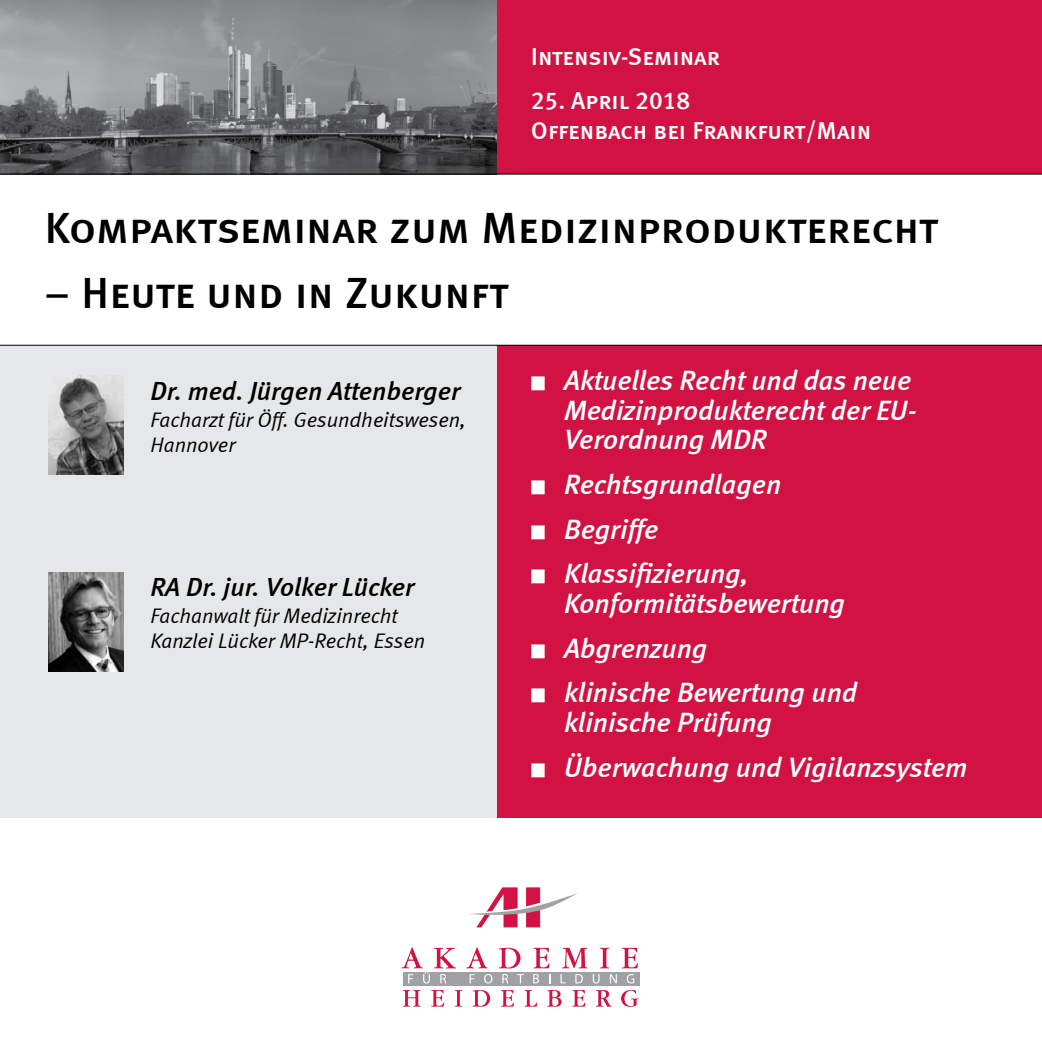
<style>
.page{position:relative;width:1042px;height:1042px;background:#fff}
.page>*{position:absolute;margin:0;border:0;box-sizing:border-box;transform-origin:0 0}
.t1{font:43.75px "Meta Medium LF Caps";color:#000}
.t2{font:italic 28px/29.8px "Meta Medium LF";color:#fff}
.t3{font:italic 26.25px "Meta Medium LF";color:#000}
.t4{font:24.5px/29.8px "Meta Medium LF Caps";color:#fff}
.t5{font:italic 21px/24.5px "Meta Normal LF";color:#000}
</style>
<div class="page">
<div style="left:496px;top:0;width:546px;height:174px;background:#d11242"></div>
<div style="left:496px;top:345px;width:546px;height:473px;background:#d11242"></div>
<svg style="left:469px;top:888px;width:108px;height:39px"></svg>
<svg style="left:403px;top:990px;width:17px;height:16px"></svg>
<svg style="left:431px;top:990px;width:13px;height:16px"></svg>
<svg style="left:455px;top:990px;width:7px;height:16px"></svg>
<svg style="left:473px;top:990px;width:17px;height:16px"></svg>
<svg style="left:501px;top:990px;width:13px;height:16px"></svg>
<svg style="left:524px;top:990px;width:13px;height:16px"></svg>
<svg style="left:547px;top:990px;width:14px;height:16px"></svg>
<svg style="left:572px;top:990px;width:13px;height:16px"></svg>
<svg style="left:596px;top:990px;width:15px;height:16px"></svg>
<svg style="left:621px;top:990px;width:18px;height:17px"></svg>
<svg style="left:466px;top:947px;width:22px;height:21px"></svg>
<svg style="left:499px;top:948px;width:21px;height:20px"></svg>
<svg style="left:533px;top:948px;width:16px;height:20px"></svg>
<svg style="left:562px;top:948px;width:25px;height:20px"></svg>
<svg style="left:600px;top:948px;width:9px;height:20px"></svg>
<svg style="left:622px;top:948px;width:16px;height:20px"></svg>
<div style="left:403px;top:972px;width:236px;height:13px;background:#9fa1a4"></div>
<svg style="left:401px;top:947px;width:55px;height:36px"></svg>
<svg style="left:470px;top:974px;width:4px;height:9px"></svg>
<svg style="left:484px;top:974px;width:8px;height:9px"></svg>
<svg style="left:502px;top:974px;width:6px;height:9px"></svg>
<svg style="left:517px;top:974px;width:7px;height:9px"></svg>
<svg style="left:533px;top:974px;width:6px;height:9px"></svg>
<svg style="left:560px;top:974px;width:6px;height:9px"></svg>
<svg style="left:575px;top:974px;width:8px;height:9px"></svg>
<svg style="left:593px;top:974px;width:6px;height:9px"></svg>
<svg style="left:610px;top:974px;width:7px;height:9px"></svg>
<svg style="left:627px;top:974px;width:7px;height:9px"></svg>
<img style="left:0;top:0;width:496px;height:174px">
<hr style="left:0;top:174px;width:1042px;height:1px;background:#000">
<div style="left:0;top:346px;width:496px;height:472px;background:#e6e7e8"></div>
<img style="left:49px;top:572px;width:74px;height:99px">
<img style="left:49px;top:376px;width:74px;height:99px">
<hr style="left:0;top:345px;width:1042px;height:1px;background:#000">
<p class="t4" style="left:531px;top:41px;width:191px">Intensiv-Seminar</p>
<p class="t4" style="left:531px;top:86px;width:342px">25. April 2018<br>Offenbach bei Frankfurt/Main</p>
<h1 class="t1" style="left:45px;top:203px;width:895px">Kompaktseminar zum Medizinprodukterecht</h1>
<h1 class="t1" style="left:45px;top:268px;width:466px">– Heute und in Zukunft</h1>
<p class="t3" style="left:150px;top:375px;width:312px">Dr. med. Jürgen Attenberger</p>
<p class="t5" style="left:150px;top:407px;width:317px">Facharzt für Öff. Gesundheitswesen,<br>Hannover</p>
<p class="t3" style="left:150px;top:571px;width:266px">RA Dr. jur. Volker Lücker</p>
<p class="t5" style="left:150px;top:603px;width:276px">Fachanwalt für Medizinrecht<br>Kanzlei Lücker MP-Recht, Essen</p>
<p class="t2" style="left:564px;top:365px;width:354px;text-indent:-33px">■ Aktuelles Recht und das neue<br>Medizinprodukterecht der EU-<br>Verordnung MDR</p>
<p class="t2" style="left:531px;top:469px;width:252px">■ Rechtsgrundlagen</p>
<p class="t2" style="left:531px;top:514px;width:129px">■ Begriffe</p>
<p class="t2" style="left:564px;top:558px;width:282px;text-indent:-33px">■ Klassifizierung,<br>Konformitätsbewertung</p>
<p class="t2" style="left:531px;top:633px;width:178px">■ Abgrenzung</p>
<p class="t2" style="left:564px;top:677px;width:295px;text-indent:-33px">■ klinische Bewertung und klinische Prüfung</p>
<p class="t2" style="left:531px;top:752px;width:438px">■ Überwachung und Vigilanzsystem</p>
</div>
